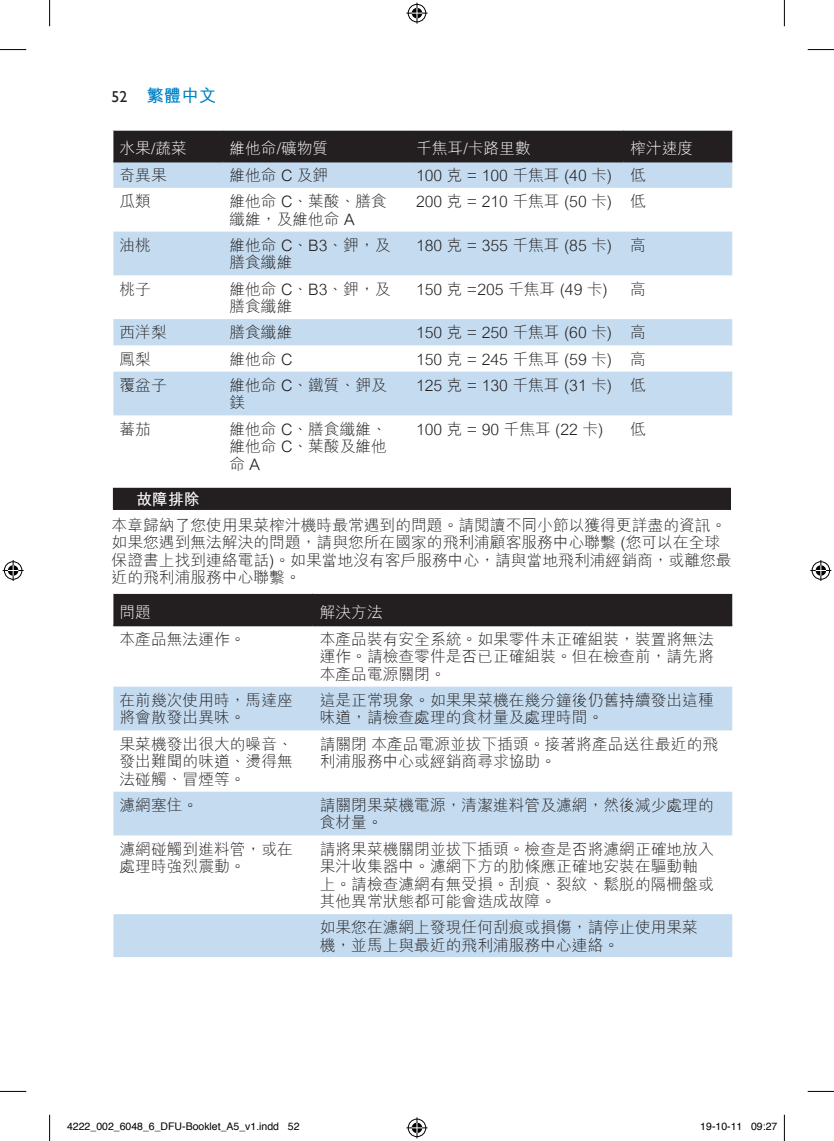
<style>
.page{position:relative;width:834px;height:1141px;background:#fff}
.page>*{position:absolute;margin:0;border:0;box-sizing:border-box;transform-origin:0 0}
.t1{font:700 17.5px "M Hei B5";color:#0082c5}
.t2{font:300 15.75px/17.5px "M Hei B5";color:#231f20}
.t3{font:300 15.75px "M Hei B5";color:#fff}
.t4{font:700 15.75px "M Hei B5";color:#fff}
.t5{font:10.5px "Helvetica";color:#000}
.s1{font-family:"Gill Sans Alt One WGL";font-weight:400;font-size:15.75px;color:#231f20}
</style>
<div class="page">
<div style="left:113px;top:488px;width:617px;height:22px;background:#231f20"></div>
<svg style="left:113px;top:231px;width:619px;height:184px;fill:#c5dcf0"></svg>
<svg style="left:112px;top:130px;width:621px;height:58px;background:#6e7680"></svg>
<svg style="left:732px;top:319px;width:1px;height:26px"></svg>
<hr style="left:113px;top:161px;width:109px;height:1px;background:#231f20">
<hr style="left:222px;top:161px;width:187px;height:1px;background:#231f20">
<hr style="left:409px;top:161px;width:214px;height:1px;background:#231f20">
<hr style="left:623px;top:161px;width:109px;height:1px;background:#231f20">
<div style="left:113px;top:594px;width:619px;height:30px;background:#231f20"></div>
<svg style="left:113px;top:687px;width:619px;height:270px"></svg>
<hr style="left:113px;top:624px;width:199px;height:2px;background:#231f20">
<hr style="left:312px;top:624px;width:420px;height:2px;background:#231f20">
<svg style="left:0;top:49px;width:26px;height:1px"></svg>
<svg style="left:807px;top:49px;width:26px;height:1px"></svg>
<svg style="left:0;top:1091px;width:26px;height:1px"></svg>
<svg style="left:807px;top:1091px;width:26px;height:1px"></svg>
<svg style="left:49px;top:0;width:1px;height:26px"></svg>
<svg style="left:49px;top:1115px;width:1px;height:26px"></svg>
<svg style="left:783px;top:0;width:1px;height:26px"></svg>
<svg style="left:783px;top:1115px;width:1px;height:26px"></svg>
<svg style="left:406px;top:3px;width:21px;height:21px"></svg>
<svg style="left:406px;top:1117px;width:21px;height:21px"></svg>
<svg style="left:3px;top:560px;width:21px;height:21px"></svg>
<svg style="left:810px;top:560px;width:21px;height:21px"></svg>
<p class="t1" style="left:112px;top:87px;width:106px"><span class="s1">52</span> 繁體中文</p>
<p class="t3" style="left:119px;top:140px;width:69px">水果/蔬菜</p>
<p class="t3" style="left:229px;top:140px;width:100px">維他命/礦物質</p>
<p class="t3" style="left:416px;top:140px;width:116px">千焦耳/卡路里數</p>
<p class="t3" style="left:630px;top:140px;width:64px">榨汁速度</p>
<p class="t2" style="left:119px;top:167px;width:49px">奇異果</p>
<p class="t2" style="left:229px;top:167px;width:100px">維他命 C 及鉀</p>
<p class="t2" style="left:416px;top:167px;width:231px">100 克 = 100 千焦耳 (40 卡) 低</p>
<p class="t2" style="left:119px;top:193px;width:33px">瓜類</p>
<p class="t2" style="left:229px;top:193px;width:159px">維他命 C、葉酸、膳食纖維，及維他命 A</p>
<p class="t2" style="left:416px;top:193px;width:231px">200 克 = 210 千焦耳 (50 卡) 低</p>
<p class="t2" style="left:119px;top:237px;width:33px">油桃</p>
<p class="t2" style="left:229px;top:237px;width:163px">維他命 C、B3、鉀，及膳食纖維</p>
<p class="t2" style="left:416px;top:237px;width:231px">180 克 = 355 千焦耳 (85 卡) 高</p>
<p class="t2" style="left:119px;top:281px;width:33px">桃子</p>
<p class="t2" style="left:229px;top:281px;width:163px">維他命 C、B3、鉀，及膳食纖維</p>
<p class="t2" style="left:416px;top:281px;width:193px">150 克 =205 千焦耳 (49 卡)</p>
<p class="t2" style="left:630px;top:281px;width:17px">高</p>
<p class="t2" style="left:119px;top:324px;width:49px">西洋梨</p>
<p class="t2" style="left:229px;top:324px;width:64px">膳食纖維</p>
<p class="t2" style="left:416px;top:324px;width:231px">150 克 = 250 千焦耳 (60 卡) 高</p>
<p class="t2" style="left:119px;top:351px;width:33px">鳳梨</p>
<p class="t2" style="left:229px;top:351px;width:64px">維他命 C</p>
<p class="t2" style="left:416px;top:351px;width:231px">150 克 = 245 千焦耳 (59 卡) 高</p>
<p class="t2" style="left:119px;top:377px;width:49px">覆盆子</p>
<p class="t2" style="left:229px;top:377px;width:159px">維他命 C、鐵質、鉀及鎂</p>
<p class="t2" style="left:416px;top:377px;width:231px">125 克 = 130 千焦耳 (31 卡) 低</p>
<p class="t2" style="left:119px;top:421px;width:33px">蕃茄</p>
<p class="t2" style="left:229px;top:421px;width:159px;text-align:justify">維他命 C、膳食纖維、維他命 C、葉酸及維他命 A</p>
<p class="t2" style="left:416px;top:421px;width:189px">100 克 = 90 千焦耳 (22 卡)</p>
<p class="t2" style="left:630px;top:421px;width:17px">低</p>
<p class="t4" style="left:136px;top:491px;width:64px">故障排除</p>
<p class="t2" style="left:112px;top:517px;width:621px">本章歸納了您使用果菜榨汁機時最常遇到的問題。請閱讀不同小節以獲得更詳盡的資訊。如果您遇到無法解決的問題，請與您所在國家的飛利浦顧客服務中心聯繫 (您可以在全球保證書上找到連絡電話)。如果當地沒有客戶服務中心，請與當地飛利浦經銷商，或離您最近的飛利浦服務中心聯繫。</p>
<p class="t3" style="left:119px;top:603px;width:33px">問題</p>
<p class="t3" style="left:319px;top:603px;width:64px">解決方法</p>
<p class="t2" style="left:119px;top:631px;width:127px">本產品無法運作。</p>
<p class="t2" style="left:319px;top:631px;width:395px;text-align:justify">本產品裝有安全系統。如果零件未正確組裝，裝置將無法運作。請檢查零件是否已正確組裝。但在檢查前，請先將本產品電源關閉。</p>
<p class="t2" style="left:119px;top:692px;width:175px">在前幾次使用時，馬達座將會散發出異味。</p>
<p class="t2" style="left:319px;top:692px;width:395px">這是正常現象。如果果菜機在幾分鐘後仍舊持續發出這種味道，請檢查處理的食材量及處理時間。</p>
<p class="t2" style="left:119px;top:736px;width:175px;text-align:justify">果菜機發出很大的噪音、發出難聞的味道、燙得無法碰觸、冒煙等。</p>
<p class="t2" style="left:319px;top:736px;width:400px">請關閉本產品電源並拔下插頭。接著將產品送往最近的飛利浦服務中心或經銷商尋求協助。</p>
<p class="t2" style="left:119px;top:797px;width:80px">濾網塞住。</p>
<p class="t2" style="left:319px;top:797px;width:395px">請關閉果菜機電源，清潔進料管及濾網，然後減少處理的食材量。</p>
<p class="t2" style="left:119px;top:841px;width:175px">濾網碰觸到進料管，或在處理時強烈震動。</p>
<p class="t2" style="left:319px;top:841px;width:395px">請將果菜機關閉並拔下插頭。檢查是否將濾網正確地放入果汁收集器中。濾網下方的肋條應正確地安裝在驅動軸上。請檢查濾網有無受損。刮痕、裂紋、鬆脫的隔柵盤或其他異常狀態都可能會造成故障。</p>
<p class="t2" style="left:319px;top:919px;width:380px">如果您在濾網上發現任何刮痕或損傷，請停止使用果菜機，並馬上與最近的飛利浦服務中心連絡。</p>
<p class="t5" style="left:67px;top:1119px;width:234px">4222_002_6048_6_DFU-Booklet_A5_v1.indd 52</p>
<p class="t5" style="left:700px;top:1119px;width:79px">19-10-11 09:27</p>
</div>
